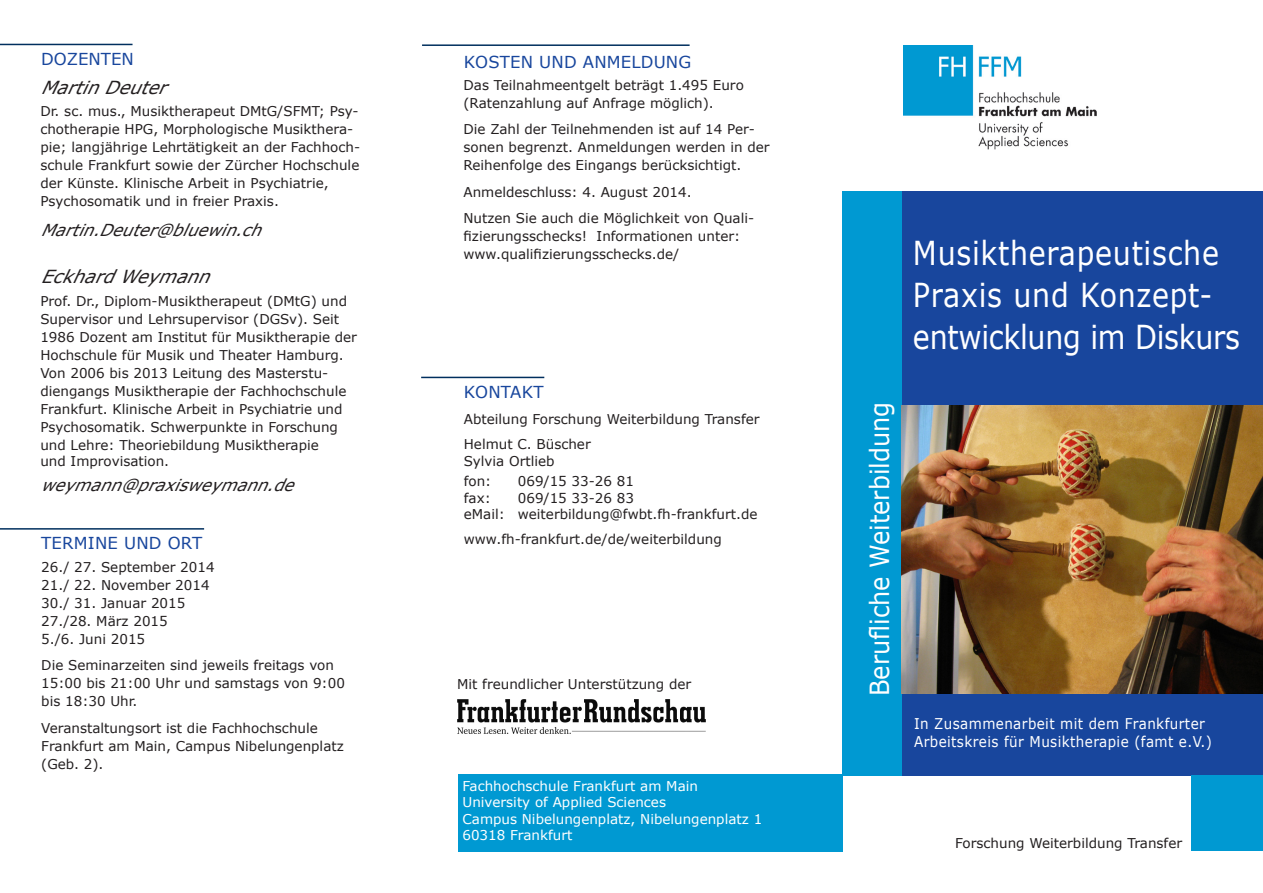
<style>
.page{position:relative;width:1263px;height:893px;background:#fff}
.page>*{position:absolute;margin:0;border:0;box-sizing:border-box;transform-origin:0 0}
.t1{font:33px/42px "Verdana";letter-spacing:.025em;color:#fff;scale:.86 1}
.t2{font:26.4px "Verdana";color:#fff;scale:.91 1}
.t3{font:italic 18px "Verdana";color:#231f20}
.t4{font:italic 16.5px "Verdana";color:#231f20}
.Zwischenhead{font:16.5px "Verdana";letter-spacing:.01em;color:#18469d}
.t5{font:14.85px/18px "Verdana";letter-spacing:.03em;color:#fff;scale:.91 1}
.t6{font:13.5px/18px "Verdana";color:#231f20}
.t7{font:13.5px "Verdana";color:#fff}
</style>
<div class="page">
<hr style="left:421px;top:377px;width:123px;height:1px;background:#002f5e">
<div style="left:901px;top:191px;width:362px;height:584px;background:#18469d"></div>
<hr style="left:0;top:528px;width:204px;height:2px;background:#002f5e">
<hr style="left:422px;top:44px;width:268px;height:2px;background:#002f5e">
<div style="left:1191px;top:775px;width:72px;height:75px;background:#0099d2"></div>
<img style="left:903px;top:45px;width:193px;height:104px">
<div style="left:842px;top:191px;width:59px;height:584px;background:#0099d2"></div>
<hr style="left:0;top:44px;width:133px;height:1px;background:#002f5e">
<img style="left:457px;top:699px;width:249px;height:35px">
<div style="left:458px;top:774px;width:385px;height:77px;background:#0099d2"></div>
<img style="left:901px;top:406px;width:362px;height:287px">
<p class="Zwischenhead" style="left:41px;top:47px;width:94px">DOZENTEN</p>
<p class="t3" style="left:40px;top:75px;width:138px">MartinDeuter</p>
<p class="t6" style="left:40px;top:102px;width:321px">Dr. sc. mus., Musiktherapeut DMtG/SFMT; Psy&shy;chotherapie HPG, Morphologische Musikthera&shy;pie; langjährige Lehrtätigkeit an der Fachhoch&shy;schule Frankfurt sowie der Zürcher Hochschule der Künste. Klinische Arbeit in Psychiatrie, Psychosomatik und in freier Praxis.</p>
<p class="t4" style="left:40px;top:218px;width:232px">Martin.Deuter@bluewin.ch</p>
<p class="t3" style="left:40px;top:264px;width:181px">EckhardWeymann</p>
<p class="t6" style="left:40px;top:291px;width:318px">Prof. Dr., Diplom-Musiktherapeut (DMtG) und Supervisor und Lehrsupervisor (DGSv). Seit 1986 Dozent am Institut für Musiktherapie der Hochschule für Musik und Theater Hamburg.<br>Von 2006 bis 2013 Leitung des Masterstu&shy;diengangs Musiktherapie der Fachhochschule Frankfurt. Klinische Arbeit in Psychiatrie und Psychosomatik. Schwerpunkte in Forschung und Lehre: Theoriebildung Musiktherapie</p>
<p class="t6" style="left:40px;top:452px;width:130px">und Improvisation.</p>
<p class="t4" style="left:40px;top:474px;width:264px">weymann@praxisweymann.de</p>
<p class="Zwischenhead" style="left:41px;top:532px;width:162px">TERMINE UND ORT</p>
<p class="t6" style="left:41px;top:557px;width:175px">26./ 27. September 2014<br>21./ 22. November 2014</p>
<p class="t6" style="left:41px;top:593px;width:146px">30./ 31. Januar 2015</p>
<p class="t6" style="left:41px;top:611px;width:128px">27./28. März 2015</p>
<p class="t6" style="left:41px;top:629px;width:105px">5./6. Juni 2015</p>
<p class="t6" style="left:41px;top:656px;width:305px">Die Seminarzeiten sind jeweils freitags von<br>15:00 bis 21:00 Uhr und samstags von 9:00 bis 18:30 Uhr.</p>
<p class="t6" style="left:41px;top:718px;width:304px">Veranstaltungsort ist die Fachhochschule<br>Frankfurt am Main, Campus Nibelungenplatz (Geb. 2).</p>
<p class="Zwischenhead" style="left:464px;top:51px;width:229px">KOSTEN UND ANMELDUNG</p>
<p class="t6" style="left:463px;top:76px;width:282px">Das Teilnahmeentgelt beträgt 1.495 Euro (Ratenzahlung auf Anfrage möglich).</p>
<p class="t6" style="left:463px;top:120px;width:308px">Die Zahl der Teilnehmenden ist auf 14 Per&shy;sonen begrenzt. Anmeldungen werden in der<br>Reihenfolge des Eingangs berücksichtigt.</p>
<p class="t6" style="left:463px;top:183px;width:230px">Anmeldeschluss: 4. August 2014.</p>
<p class="t6" style="left:463px;top:209px;width:292px">Nutzen Sie auch die Möglichkeit von Quali&shy;fizierungsschecks! Informationen unter: www.qualifizierungsschecks.de/</p>
<p class="Zwischenhead" style="left:464px;top:381px;width:81px">KONTAKT</p>
<p class="t6" style="left:464px;top:410px;width:297px">Abteilung Forschung Weiterbildung Transfer</p>
<p class="t6" style="left:464px;top:435px;width:128px">Helmut C. Büscher</p>
<p class="t6" style="left:464px;top:451px;width:92px">Sylvia Ortlieb</p>
<p class="t6" style="left:464px;top:472px;width:29px">fon:</p>
<p class="t6" style="left:518px;top:472px;width:118px">069/15 33-26 81</p>
<p class="t6" style="left:464px;top:489px;width:28px">fax:</p>
<p class="t6" style="left:518px;top:489px;width:118px">069/15 33-26 83</p>
<p class="t6" style="left:464px;top:505px;width:295px">eMail: weiterbildung@fwbt.fh-frankfurt.de</p>
<p class="t6" style="left:464px;top:530px;width:260px">www.fh-frankfurt.de/de/weiterbildung</p>
<p class="t6" style="left:457px;top:675px;width:236px">Mit freundlicher Unterstützung der</p>
<p class="t7" style="left:462px;top:777px;width:237px">Fachhochschule Frankfurt am Main</p>
<p class="t7" style="left:462px;top:793px;width:205px">University of Applied Sciences</p>
<p class="t7" style="left:462px;top:810px;width:301px">Campus Nibelungenplatz, Nibelungenplatz 1</p>
<p class="t7" style="left:462px;top:826px;width:111px">60318 Frankfurt</p>
<p class="t2" style="left:861px;top:696px;width:325px;rotate:-90deg">Berufliche Weiterbildung</p>
<p class="t1" style="left:913px;top:231px;width:382px">Musiktherapeutische<br>Praxis und Konzept&shy;entwicklung im Diskurs</p>
<p class="t5" style="left:914px;top:714px;width:329px">In Zusammenarbeit mit dem Frankfurter<br>Arbeitskreis für Musiktherapie (famt e.V.)</p>
<p class="t6" style="left:955px;top:834px;width:229px">Forschung Weiterbildung Transfer</p>
</div>
